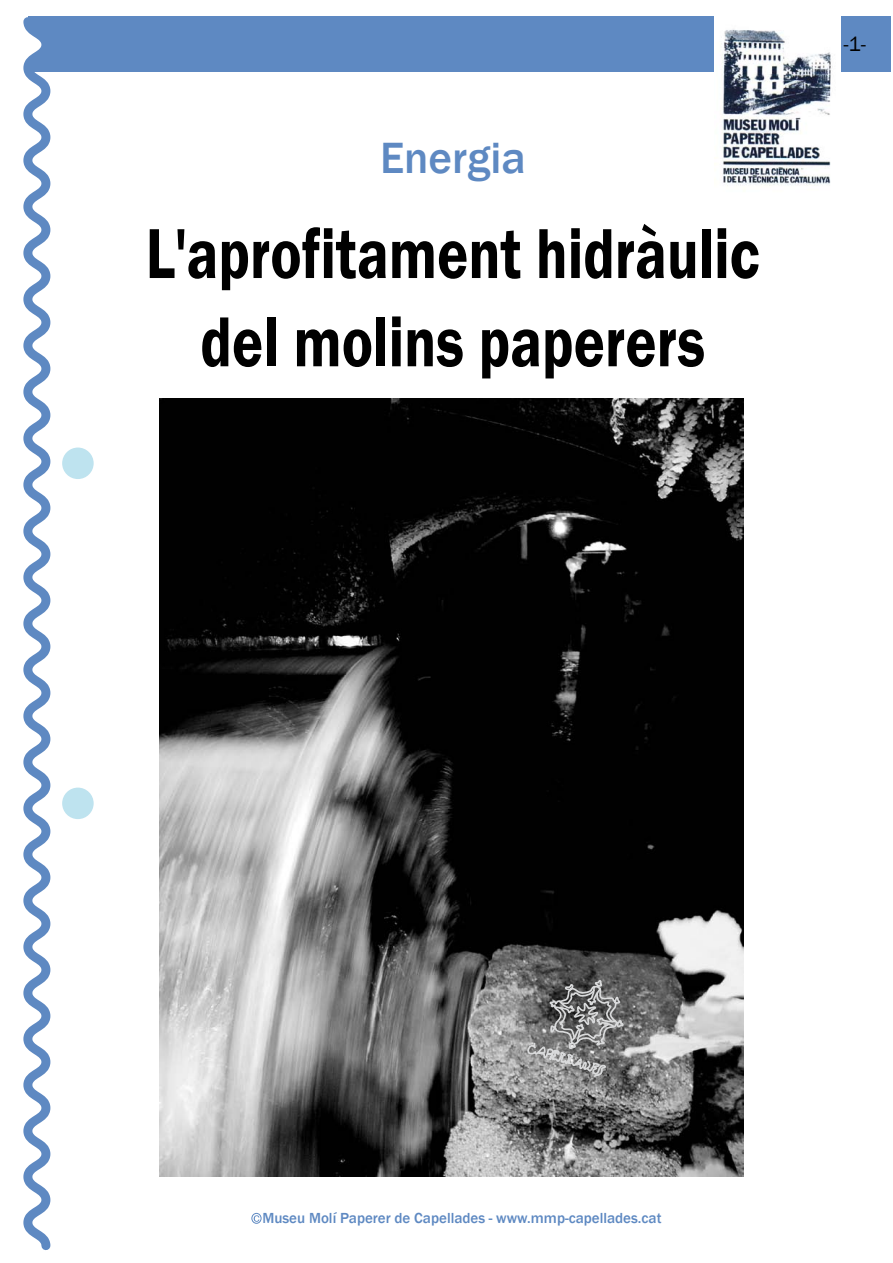
<style>
.page{position:relative;width:893px;height:1263px;background:#fff}
.page>*{position:absolute;margin:0;border:0;box-sizing:border-box;transform-origin:0 0}
.t1{font:600 73.2px/88.2px "Franklin Gothic";color:#000;text-align:center;scale:.8 1}
.t2{font:500 45px "Franklin Gothic";color:#5e89c2}
.t3{font:21px "Franklin Gothic";color:#000}
.t4{font:500 15px "Franklin Gothic";color:#5e89c2}
</style>
<div class="page">
<div style="left:62px;top:447px;width:32px;height:32px;background:#bee3ef;border-radius:50%"></div>
<div style="left:62px;top:788px;width:32px;height:31px;background:#bee3ef;border-radius:50%"></div>
<img style="left:160px;top:399px;width:583px;height:777px">
<svg style="left:526px;top:978px;width:99px;height:100px;background:#7d7d7d"></svg>
<div style="left:14px;top:17px;width:877px;height:55px;background:#5e89c2"></div>
<img style="left:714px;top:17px;width:126px;height:169px">
<svg style="left:14px;top:17px;width:5px;height:55px"></svg>
<svg style="left:19px;top:16px;width:36px;height:1235px"></svg>
<div style="left:251px;top:1213px;width:11px;height:11px;border:1px solid #5e89c2;border-radius:50%"></div>
<svg style="left:254px;top:1215px;width:5px;height:7px"></svg>
<h2 class="t2" style="left:380px;top:130px;width:147px">Energia</h2>
<h1 class="t1" style="left:146px;top:210px;width:769px">L'aprofitament hidràulic del molins paperers</h1>
<h3 class="t3" style="left:843px;top:31px;width:24px">-1-</h3>
<p class="t4" style="left:262px;top:1209px;width:401px">Museu Molí Paperer de Capellades - www.mmp-capellades.cat</p>
</div>
